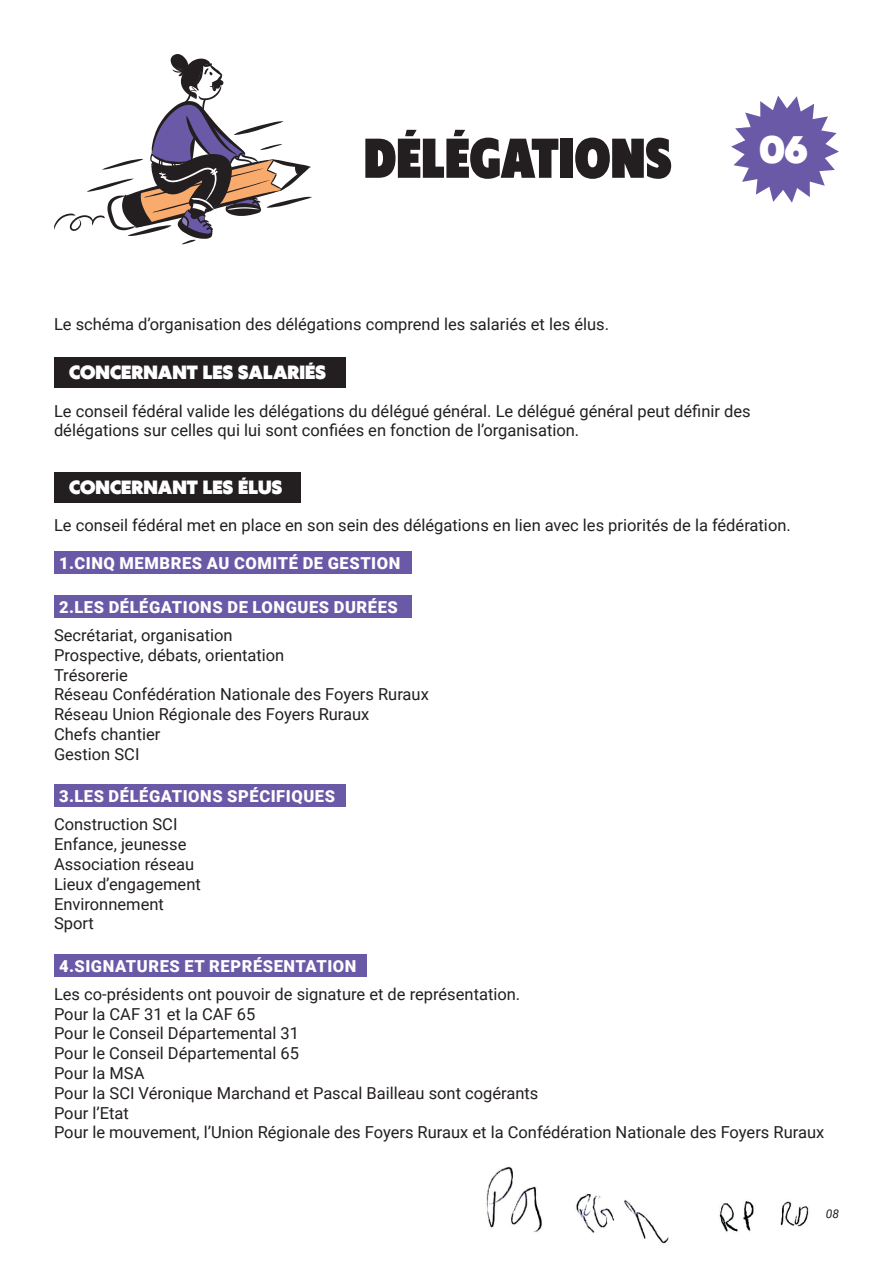
<style>
.page{position:relative;width:893px;height:1263px;background:#fff}
.page>*{position:absolute;margin:0;border:0;box-sizing:border-box;transform-origin:0 0}
.t1{font:900 52.5px "Klein Condensed Trial";color:#231f20}
.t2{font:900 36px "Klein";color:#fff}
.t3{font:900 18px "Klein";color:#fff}
.t4{font:16.5px/19.8px "Roboto";color:#231f20}
.t5{font:900 16.5px "Roboto";letter-spacing:.035em;color:#fff}
.t6{font:italic 12px "Roboto";color:#231f20}
</style>
<div class="page">
<svg style="left:54px;top:54px;width:258px;height:190px"></svg>
<svg style="left:731px;top:96px;width:108px;height:107px"></svg>
<div style="left:54px;top:357px;width:292px;height:31px;background:#231f20"></div>
<div style="left:54px;top:472px;width:246px;height:31px;background:#231f20"></div>
<div style="left:54px;top:551px;width:357px;height:23px;background:#6a59a6"></div>
<div style="left:54px;top:595px;width:357px;height:23px;background:#6a59a6"></div>
<div style="left:54px;top:784px;width:292px;height:23px;background:#6a59a6"></div>
<div style="left:54px;top:953px;width:313px;height:23px;background:#6a59a6"></div>
<img style="left:486px;top:1166px;width:323px;height:78px">
<h1 class="t1" style="left:364px;top:119px;width:309px">DÉLÉGATIONS</h1>
<h2 class="t2" style="left:759px;top:123px;width:49px">06</h2>
<p class="t4" style="left:54px;top:314px;width:557px">Le schéma d’organisation des délégations comprend les salariés et les élus.</p>
<p class="t3" style="left:69px;top:359px;width:258px">CONCERNANT LES SALARIÉS</p>
<p class="t4" style="left:54px;top:400px;width:698px">Le conseil fédéral valide les délégations du délégué général. Le délégué général peut définir des délégations sur celles qui lui sont confiées en fonction de l’organisation.</p>
<p class="t3" style="left:69px;top:474px;width:215px">CONCERNANT LES ÉLUS</p>
<p class="t4" style="left:54px;top:515px;width:738px">Le conseil fédéral met en place en son sein des délégations en lien avec les priorités de la fédération.</p>
<p class="t5" style="left:59px;top:552px;width:343px">1.CINQ MEMBRES AU COMITÉ DE GESTION</p>
<p class="t5" style="left:59px;top:595px;width:340px">2.LES DÉLÉGATIONS DE LONGUES DURÉES</p>
<p class="t4" style="left:54px;top:625px;width:376px">Secrétariat, organisation<br>Prospective, débats, orientation<br>Trésorerie<br>Réseau Confédération Nationale des Foyers Ruraux<br>Réseau Union Régionale des Foyers Ruraux<br>Chefs chantier<br>Gestion SCI</p>
<p class="t5" style="left:59px;top:785px;width:277px">3.LES DÉLÉGATIONS SPÉCIFIQUES</p>
<p class="t4" style="left:54px;top:814px;width:148px">Construction SCI<br>Enfance, jeunesse<br>Association réseau<br>Lieux d’engagement<br>Environnement<br>Sport</p>
<p class="t5" style="left:59px;top:954px;width:299px">4.SIGNATURES ET REPRÉSENTATION</p>
<p class="t4" style="left:54px;top:983px;width:772px">Les co-présidents ont pouvoir de signature et de représentation.<br>Pour la CAF 31 et la CAF 65<br>Pour le Conseil Départemental 31<br>Pour le Conseil Départemental 65<br>Pour la MSA<br>Pour la SCI Véronique Marchand et Pascal Bailleau sont cogérants<br>Pour l’Etat<br>Pour le mouvement, l’Union Régionale des Foyers Ruraux et la Confédération Nationale des Foyers Ruraux</p>
<p class="t6" style="left:826px;top:1205px;width:15px">08</p>
</div>
